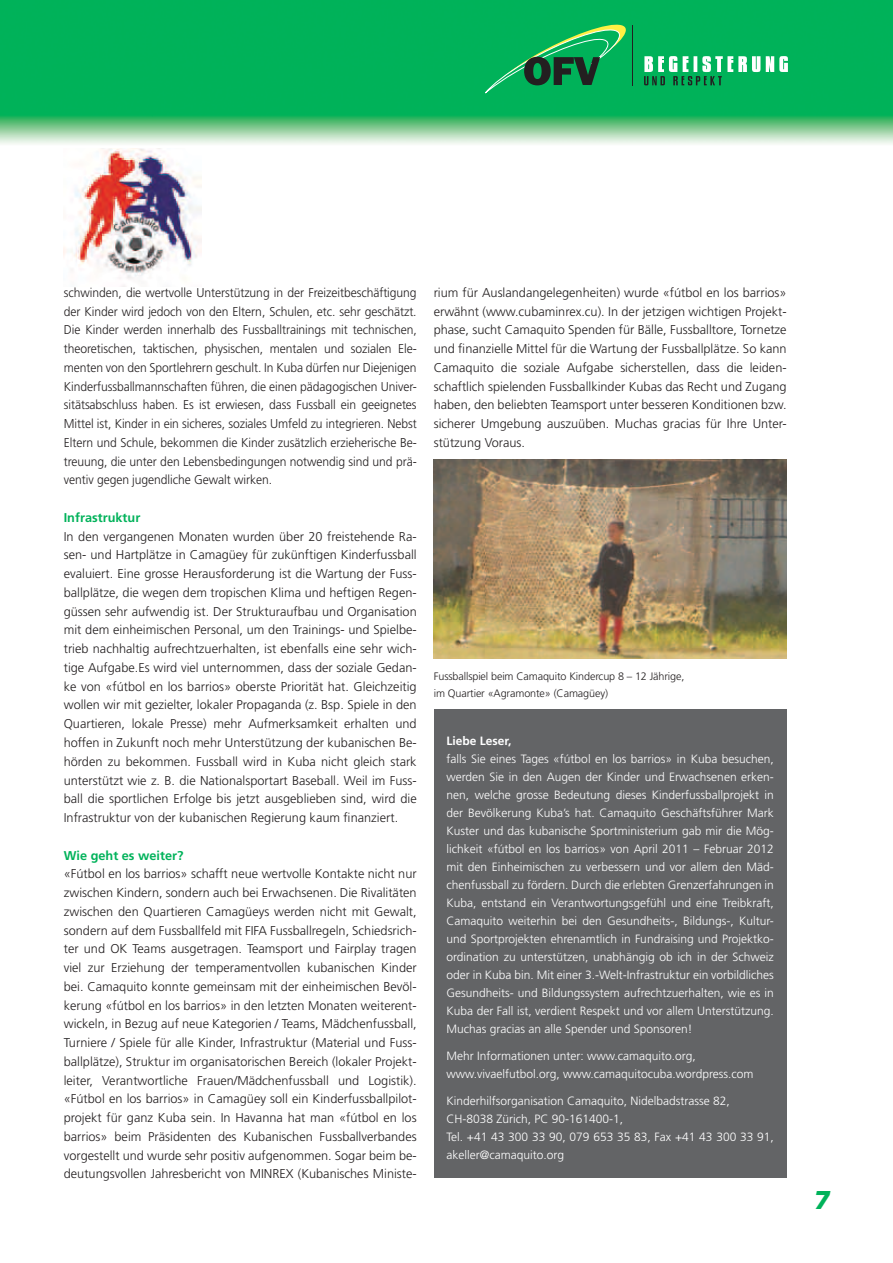
<style>
.page{position:relative;width:893px;height:1263px;background:#fff}
.page>*{position:absolute;margin:0;border:0;box-sizing:border-box;transform-origin:0 0}
.t1{font:italic 700 24px "Eurostile";color:#00b25a}
.t2{font:300 12.75px/18.8px "Frutiger";color:#231f20;text-align:justify}
.t3{font:300 12.75px/18.8px "Frutiger";color:#231f20;text-align:justify;scale:.95 1}
.t4{font:700 12.75px "Frutiger CE";color:#00b25a}
.t5{font:300 12px/18px "Frutiger";color:#fff}
.t6{font:700 12px "Frutiger CE";color:#fff}
.t7{font:300 10.8px/16.5px "Frutiger";letter-spacing:-.01em;color:#231f20}
</style>
<div class="page">
<img style="left:0;top:0;width:893px;height:149px">
<svg style="left:482px;top:22px;width:151px;height:74px;background:#12a456"></svg>
<svg style="left:644px;top:56px;width:144px;height:29px"></svg>
<img style="left:434px;top:460px;width:353px;height:199px">
<div style="left:434px;top:709px;width:353px;height:469px;background:#636466"></div>
<img style="left:64px;top:149px;width:138px;height:138px">
<p class="t3" style="left:64px;top:283px;width:373px">schwinden, die wertvolle U nterstützung in der Freizeitbeschäftigung der Kinder wird jedoch von den Eltern, Schulen, etc. sehr geschätzt.<br>Die Kinder werden innerhalb des Fussballtrainings mit technischen, theoretischen, taktischen, physischen, mentalen und sozialen Ele&shy;menten von den Sportlehrern geschult. In Kuba dürfen nur Diejenigen Kinderfussballmannschaften führen, die einen pädagogischen U niver&shy;sitätsabschluss haben. Es ist erwiesen, dass Fussball ein geeignetes Mittel ist, Kinder in ein sicheres, soziales U mfeld zu integrieren. Nebst Eltern und Schule, bekommen die Kinder zusätzlich erzieherische Be&shy;treuung, die unter den Lebensbedingungen notwendig sind und prä&shy;ventiv gegen jugendliche Gewalt wirken.</p>
<p class="t4" style="left:64px;top:510px;width:78px">Infrastruktur</p>
<p class="t2" style="left:64px;top:527px;width:354px">In den vergangenen Monaten wurden über 20 freistehende Ra&shy;sen- und Hartplätze in Camagüey für zukünftigen Kinderfussball evaluiert. Eine grosse Herausforderung ist die Wartung der Fuss&shy;ballplätze, die wegen dem tropischen Klima und heftigen Regen&shy;güssen sehr aufwendig ist. Der Strukturaufbau und Organisation mit dem einheimischen Personal, um den Trainings- und Spielbe&shy;trieb nachhaltig aufrechtzuerhalten, ist ebenfalls eine sehr wich&shy;tige Aufgabe.Es wird viel unternommen, dass der soziale Gedan&shy;ke von «fútbol en los barrios» oberste Priorität hat. Gleichzeitig wollen wir mit gezielter, lokaler Propaganda (z. Bsp. Spiele in den Quartieren, lokale Presse) mehr Aufmerksamkeit erhalten und hoffen in Zukunft noch mehr U nterstützung der kubanischen Be&shy;hörden zu bekommen. Fussball wird in Kuba nicht gleich stark unterstützt wie z. B. die Nationalsportart Baseball. Weil im Fuss&shy;ball die sportlichen Erfolge bis jetzt ausgeblieben sind, wird die Infrastruktur von der kubanischen Regierung kaum finanziert.</p>
<p class="t4" style="left:64px;top:847px;width:121px">Wie geht es weiter?</p>
<p class="t2" style="left:64px;top:864px;width:354px">«Fútbol en los barrios» schafft neue wertvolle Kontakte nicht nur zwischen Kindern, sondern auch bei Erwachsenen. Die Rivalitäten zwischen den Quartieren Camagüeys werden nicht mit Gewalt, sondern auf dem Fussballfeld mit FIFA Fussballregeln, Schiedsrich&shy;ter und OK Teams ausgetragen. Teamsport und Fairplay tragen viel zur Erziehung der temperamentvollen kubanischen Kinder bei. Camaquito konnte gemeinsam mit der einheimischen Bevöl&shy;kerung «fútbol en los barrios» in den letzten Monaten weiterent&shy;wickeln, in Bezug auf neue Kategorien / Teams, Mädchenfussball, Turniere / Spiele für alle Kinder, Infrastruktur (Material und Fuss&shy;ballplätze), Struktur im organisatorischen Bereich (lokaler Projekt&shy;leiter, Verantwortliche Frauen/Mädchenfussball und Logistik). «Fútbol en los barrios» in Camagüey soll ein Kinderfussballpilot&shy;projekt für ganz Kuba sein. In Havanna hat man «fútbol en los barrios» beim Präsidenten des Kubanischen Fussballverbandes vorgestellt und wurde sehr positiv aufgenommen. Sogar beim be&shy;deutungsvollen Jahresbericht von MINREX (Kubanisches Ministe-</p>
<p class="t2" style="left:434px;top:283px;width:354px">rium für Auslandangelegenheiten) wurde «fútbol en los barrios» erwähnt (www.cubaminrex.cu). In der jetzigen wichtigen Projekt&shy;phase, sucht Camaquito Spenden für Bälle, Fussballtore, Tornetze und finanzielle Mittel für die Wartung der Fussballplätze. So kann Camaquito die soziale Aufgabe sicherstellen, dass die leiden&shy;schaftlich spielenden Fussballkinder Kubas das Recht und Zugang haben, den beliebten Teamsport unter besseren Konditionen bzw. sicherer U mgebung auszuüben. Muchas gracias für Ihre U nter&shy;stützung Voraus.</p>
<p class="t7" style="left:434px;top:668px;width:252px">Fussballspiel beim Camaquito Kindercup 8 – 12 Jährige, im Quartier «Agramonte» (Camagüey)</p>
<p class="t6" style="left:446px;top:734px;width:66px">Liebe Leser,</p>
<p class="t5" style="left:446px;top:750px;width:329px;text-align:justify">falls Sie eines Tages «fútbol en los barrios» in Kuba besuchen, werden Sie in den Augen der Kinder und Erwachsenen erken&shy;nen, welche grosse Bedeutung dieses Kinderfussballprojekt in der Bevölkerung Kuba’s hat. Camaquito Geschäftsführer Mark Kuster und das kubanische Sportministerium gab mir die Mög&shy;lichkeit «fútbol en los barrios» von April 2011 – Februar 2012 mit den Einheimischen zu verbessern und vor allem den Mäd&shy;chenfussball zu fördern. Durch die erlebten Grenzerfahrungen in Kuba, entstand ein Verantwortungsgefühl und eine Treibkraft, Camaquito weiterhin bei den Gesundheits-, Bildungs-, Kultur&shy;und Sportprojekten ehrenamtlich in Fundraising und Projektko&shy;ordination zu unterstützen, unabhängig ob ich in der Schweiz oder in Kuba bin. Mit einer 3.-Welt-Infrastruktur ein vorbildliches Gesundheits- und Bildungssystem aufrechtzuerhalten, wie es in Kuba der Fall ist, verdient Respekt und vor allem U nterstützung.<br>Muchas gracias an alle Spender und Sponsoren!</p>
<p class="t5" style="left:446px;top:1047px;width:308px">Mehr Informationen unter: www.camaquito.org, www.vivaelfutbol.org, www.camaquitocuba.wordpress.com</p>
<p class="t5" style="left:446px;top:1092px;width:329px">Kinderhilfsorganisation Camaquito, Nidelbadstrasse 82, CH-8038 Zürich, PC 90-161400-1,<br>Tel. +41 43 300 33 90, 079 653 35 83, Fax +41 43 300 33 91, akeller@camaquito.org</p>
<h1 class="t1" style="left:812px;top:1185px;width:19px">7</h1>
</div>
